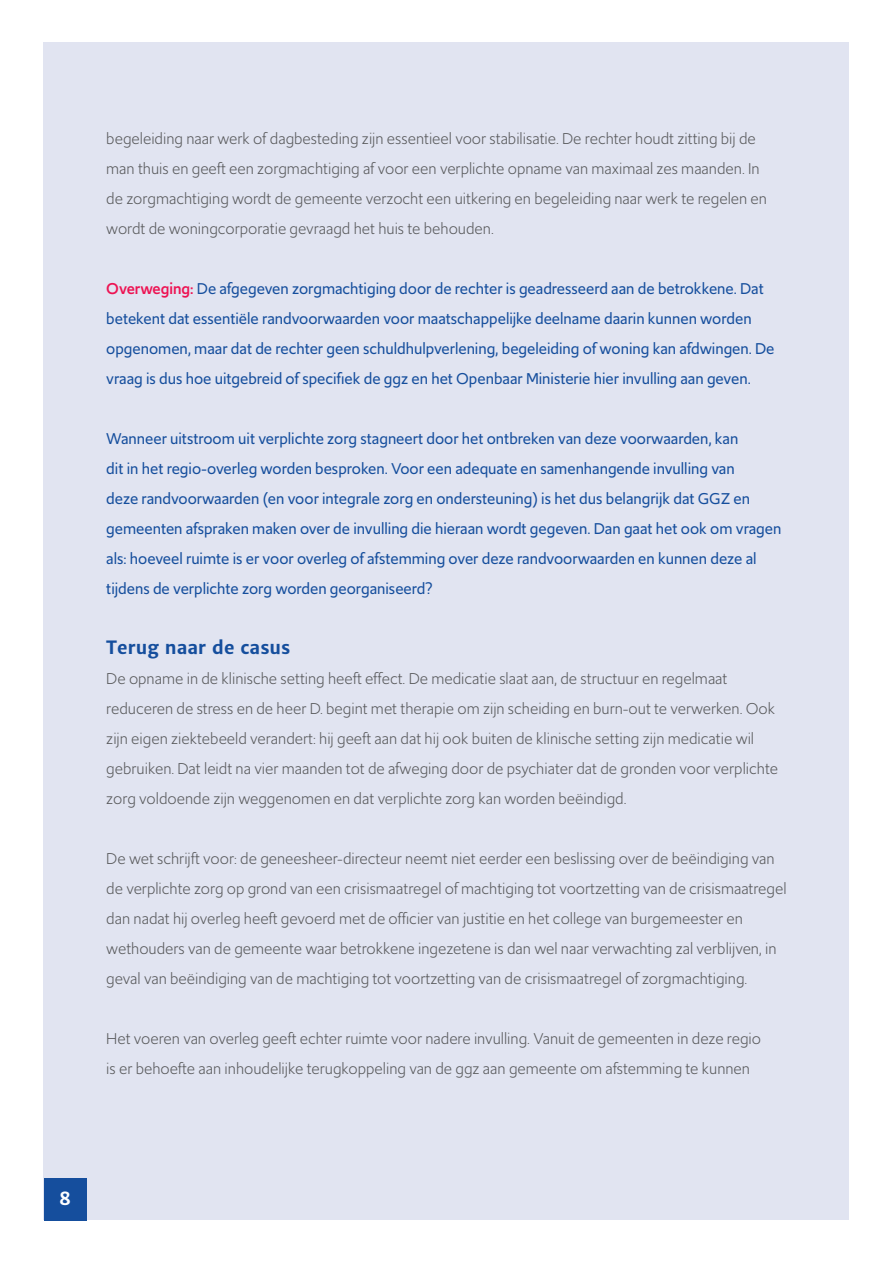
<style>
.page{position:relative;width:893px;height:1263px;background:#fff}
.page>*{position:absolute;margin:0;border:0;box-sizing:border-box;transform-origin:0 0}
.t1{font:700 18px "Merriweather Sans";color:#154e9d}
.t2{font:700 18px "Merriweather Sans";color:#fff}
.plat{font:16.5px/30px "Upgrade";color:#57585a}
.plat_blauw{font:16.5px/30px "Upgrade";color:#154e9d}
.s1{font-weight:500;color:#ed1353}
</style>
<div class="page">
<div style="left:44px;top:43px;width:805px;height:1177px;background:#e1e4f1"></div>
<div style="left:44px;top:1178px;width:42px;height:42px;background:#154e9d"></div>
<p class="plat" style="left:106px;top:123px;width:662px">begeleiding naar werk of dagbesteding zijn essentieel voor stabilisatie. De rechter houdt zitting bij de man thuis en geeft een zorgmachtiging af voor een verplichte opname van maximaal zes maanden. In de zorgmachtiging wordt de gemeente verzocht een uitkering en begeleiding naar werk te regelen en wordt de woningcorporatie gevraagd het huis te behouden.</p>
<p class="plat_blauw" style="left:106px;top:273px;width:670px"><span class="s1">Overweging:</span> De afgegeven zorgmachtiging door de rechter is geadresseerd aan de betrokkene. Dat betekent dat essentiële randvoorwaarden voor maatschappelijke deelname daarin kunnen worden opgenomen, maar dat de rechter geen schuldhulpverlening, begeleiding of woning kan afdwingen. De vraag is dus hoe uitgebreid of specifiek de ggz en het Openbaar Ministerie hier invulling aan geven.</p>
<p class="plat_blauw" style="left:106px;top:423px;width:677px">Wanneer uitstroom uit verplichte zorg stagneert door het ontbreken van deze voorwaarden, kan<br>dit in het regio-overleg worden besproken. Voor een adequate en samenhangende invulling van<br>deze randvoorwaarden (en voor integrale zorg en ondersteuning) is het dus belangrijk dat GGZ en gemeenten afspraken maken over de invulling die hieraan wordt gegeven. Dan gaat het ook om vragen als: hoeveel ruimte is er voor overleg of afstemming over deze randvoorwaarden en kunnen deze al tijdens de verplichte zorg worden georganiseerd?</p>
<h3 class="t1" style="left:106px;top:636px;width:186px">Terug naar de casus</h3>
<p class="plat" style="left:106px;top:663px;width:673px">De opname in de klinische setting heeft effect. De medicatie slaat aan, de structuur en regelmaat reduceren de stress en de heer D. begint met therapie om zijn scheiding en burn-out te verwerken. Ook zijn eigen ziektebeeld verandert: hij geeft aan dat hij ook buiten de klinische setting zijn medicatie wil gebruiken. Dat leidt na vier maanden tot de afweging door de psychiater dat de gronden voor verplichte zorg voldoende zijn weggenomen en dat verplichte zorg kan worden beëindigd.</p>
<p class="plat" style="left:106px;top:843px;width:682px">De wet schrijft voor: de geneesheer-directeur neemt niet eerder een beslissing over de beëindiging van de verplichte zorg op grond van een crisismaatregel of machtiging tot voortzetting van de crisismaatregel dan nadat hij overleg heeft gevoerd met de officier van justitie en het college van burgemeester en wethouders van de gemeente waar betrokkene ingezetene is dan wel naar verwachting zal verblijven, in geval van beëindiging van de machtiging tot voortzetting van de crisismaatregel of zorgmachtiging.</p>
<p class="plat" style="left:106px;top:1023px;width:656px">Het voeren van overleg geeft echter ruimte voor nadere invulling. Vanuit de gemeenten in deze regio is er behoefte aan inhoudelijke terugkoppeling van de ggz aan gemeente om afstemming te kunnen</p>
<p class="t2" style="left:59px;top:1187px;width:13px">8</p>
</div>
